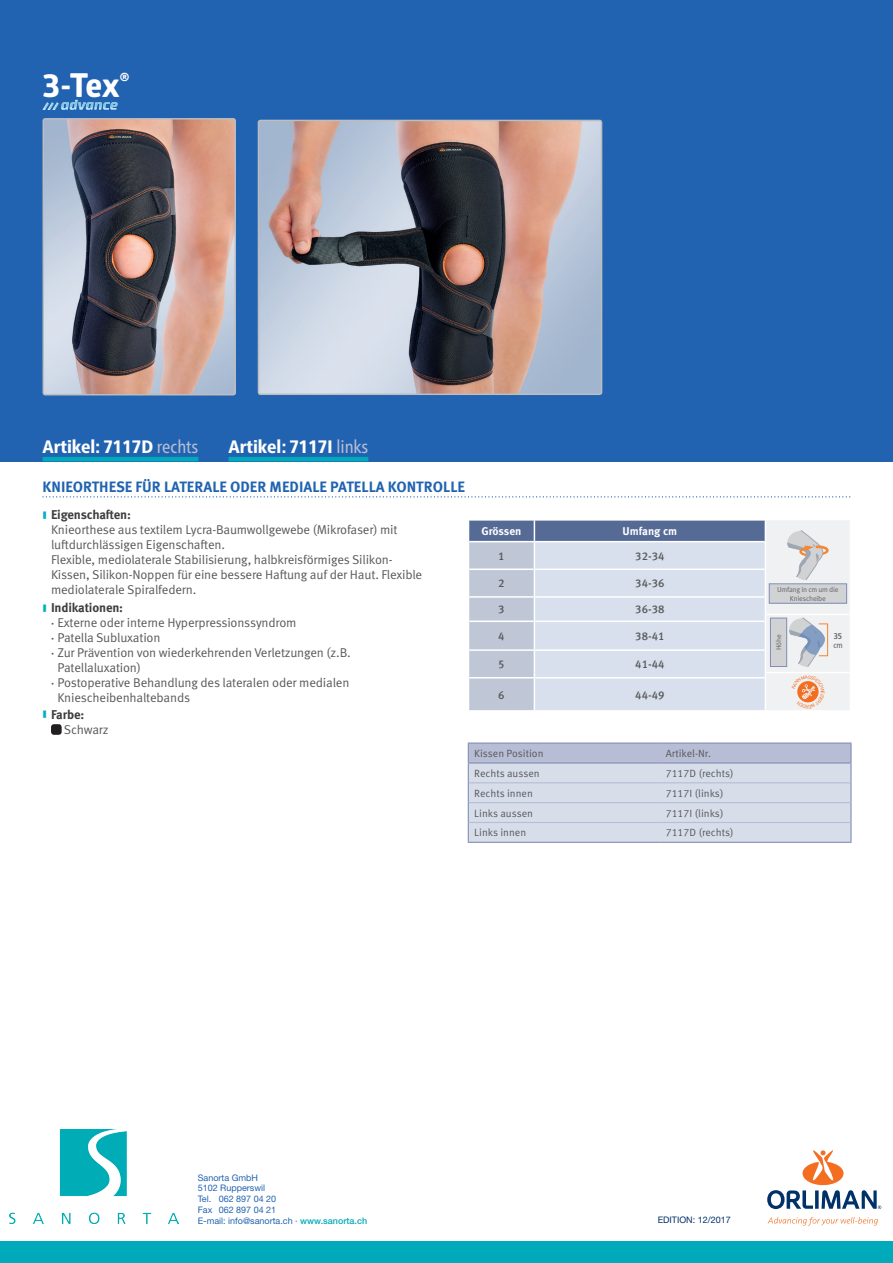
<style>
.page{position:relative;width:893px;height:1263px;background:#fff}
.page>*{position:absolute;margin:0;border:0;box-sizing:border-box;transform-origin:0 0}
.t1{font:700 33px "Globerx";color:#fff}
.t2{font:800 condensed 18px "Frutiger Neue LTW1 G";color:#fff}
.t3{font:700 15px "Meta Pro";color:#2163b0}
.t4{font:12.75px/15px "Meta Pro Norm";letter-spacing:-.015em;color:#57585a}
.t5{font:700 12.75px "Meta Pro";letter-spacing:-.015em;color:#3e3e3f}
.t6{font:500 11.25px "Meta Pro";color:#57585a}
.t7{font:700 11.25px "Meta Pro";color:#fff}
.t8{font:10.5px "Meta Pro Norm";color:#57585a}
.t9{font:9px/10.8px "Helvetica Neue LT Std";color:#2163b0}
.t10{font:9px "Helvetica Neue LT Std";color:#003168}
.t11{font:700 condensed 8.25px "Frutiger Neue LTW1 G";color:#636366}
.t12{font:condensed 8.25px "Frutiger Neue LTW1 G";color:#636366}
.t13{font:7.2px/9px "Meta Pro Norm";letter-spacing:-.03em;color:#636366;text-align:center}
.s1{font-weight:400;color:#b7bdd4}
.s2{font-weight:500;color:#0ab}
</style>
<div class="page">
<div style="left:0;top:0;width:893px;height:461px;background:#2163b0"></div>
<div style="left:0;top:1242px;width:893px;height:21px;background:#0ab"></div>
<img style="left:10px;top:1129px;width:168px;height:95px">
<svg style="left:768px;top:1217px;width:110px;height:8px"></svg>
<svg style="left:767px;top:1150px;width:114px;height:59px"></svg>
<svg style="left:43px;top:496px;width:807px;height:1px"></svg>
<div style="left:51px;top:724px;width:11px;height:11px;background:#231f20;border-radius:3px"></div>
<hr style="left:43px;top:457px;width:155px;height:4px;background:#0ab">
<img style="left:43px;top:121px;width:190px;height:274px">
<div style="left:43px;top:118px;width:193px;height:277px;border:2px solid #bcbdc0;border-radius:2px"></div>
<img style="left:258px;top:120px;width:344px;height:272px">
<div style="left:258px;top:120px;width:344px;height:275px;border:2px solid #bcbdc0;border-radius:2px"></div>
<hr style="left:468px;top:742px;width:192px;height:2px;background:#818fb3">
<hr style="left:660px;top:742px;width:192px;height:2px;background:#818fb3">
<svg style="left:468px;top:743px;width:384px;height:99px;background:#ced4e3"></svg>
<hr style="left:469px;top:822px;width:191px;height:1px;background:#b7bdd4">
<hr style="left:468px;top:842px;width:192px;height:1px;background:#818fb3">
<hr style="left:660px;top:822px;width:190px;height:1px;background:#b7bdd4">
<hr style="left:850px;top:822px;width:2px;height:20px;background:#818fb3">
<hr style="left:660px;top:842px;width:192px;height:1px;background:#818fb3">
<hr style="left:229px;top:457px;width:139px;height:4px;background:#0ab">
<svg style="left:42px;top:100px;width:76px;height:10px"></svg>
<svg style="left:468px;top:519px;width:382px;height:191px"></svg>
<h1 class="t1" style="left:43px;top:61px;width:89px">3-Tex<sup>®</sup></h1>
<h2 class="t2" style="left:43px;top:436px;width:157px">Artikel: 7117D <span class="s1">rechts</span></h2>
<h2 class="t2" style="left:229px;top:436px;width:141px">Artikel: 7117I <span class="s1">links</span></h2>
<p class="t3" style="left:43px;top:475px;width:424px">KNIEORTHESE FÜR LATERALE ODER MEDIALE PATELLA KONTROLLE</p>
<p class="t5" style="left:43px;top:505px;width:90px"><sup>▍</sup> Eigenschaften:</p>
<p class="t4" style="left:51px;top:521px;width:373px">Knieorthese aus textilem Lycra-Baumwollgewebe (Mikrofaser) mit luftdurchlässigen Eigenschaften.<br>Flexible, mediolaterale Stabilisierung, halbkreisförmiges Silikon-Kissen, Silikon-Noppen für eine bessere Haftung auf der Haut. Flexible mediolaterale Spiralfedern.</p>
<p class="t5" style="left:43px;top:598px;width:82px"><sup>▍</sup> Indikationen:</p>
<p class="t4" style="left:50px;top:615px;width:248px">▪ Externe oder interne Hyperpressionssyndrom</p>
<p class="t4" style="left:50px;top:630px;width:112px">▪ Patella Subluxation</p>
<p class="t4" style="left:57px;top:645px;width:295px;text-indent:-8px">▪ Zur Prävention von wiederkehrenden Verletzungen (z.B.<br>Patellaluxation)</p>
<p class="t4" style="left:57px;top:675px;width:294px;text-indent:-8px">▪ Postoperative Behandlung des lateralen oder medialen<br>Kniescheibenhaltebands</p>
<p class="t5" style="left:43px;top:704px;width:43px"><sup>▍</sup> Farbe:</p>
<p class="t4" style="left:64px;top:721px;width:46px">Schwarz</p>
<p class="t7" style="left:481px;top:522px;width:42px">Grössen</p>
<p class="t7" style="left:622px;top:522px;width:56px">Umfang cm</p>
<p class="t6" style="left:498px;top:547px;width:8px">1</p>
<p class="t6" style="left:635px;top:547px;width:31px">32-34</p>
<p class="t6" style="left:498px;top:575px;width:8px">2</p>
<p class="t6" style="left:635px;top:575px;width:31px">34-36</p>
<p class="t6" style="left:498px;top:601px;width:8px">3</p>
<p class="t6" style="left:635px;top:601px;width:31px">36-38</p>
<p class="t6" style="left:498px;top:627px;width:8px">4</p>
<p class="t6" style="left:635px;top:627px;width:31px">38-41</p>
<p class="t6" style="left:498px;top:655px;width:8px">5</p>
<p class="t6" style="left:635px;top:655px;width:31px">41-44</p>
<p class="t6" style="left:498px;top:686px;width:8px">6</p>
<p class="t6" style="left:635px;top:686px;width:31px">44-49</p>
<p class="t8" style="left:474px;top:745px;width:71px">Kissen Position</p>
<p class="t8" style="left:666px;top:745px;width:47px">Artikel-Nr.</p>
<p class="t8" style="left:474px;top:765px;width:67px">Rechts aussen</p>
<p class="t8" style="left:666px;top:765px;width:69px">7117D (rechts)</p>
<p class="t8" style="left:474px;top:785px;width:60px">Rechts innen</p>
<p class="t8" style="left:666px;top:785px;width:59px">7117I (links)</p>
<p class="t8" style="left:474px;top:805px;width:60px">Links aussen</p>
<p class="t8" style="left:666px;top:805px;width:59px">7117I (links)</p>
<p class="t8" style="left:474px;top:825px;width:53px">Links innen</p>
<p class="t8" style="left:666px;top:825px;width:69px">7117D (rechts)</p>
<p class="t13" style="left:777px;top:584px;width:63px">Umfang in cm um die<br>Kniescheibe</p>
<p class="t13" style="left:774px;top:650px;width:17px;rotate:-90deg">Höhe</p>
<p class="t11" style="left:834px;top:631px;width:10px">35</p>
<p class="t12" style="left:833px;top:640px;width:11px">cm</p>
<p class="t9" style="left:198px;top:1172px;width:171px">Sanorta GmbH<br>5102 Rupperswil<br>Tel. 062 897 04 20<br>Fax 062 897 04 21<br>E-mail: info@sanorta.ch · <span class="s2">www.sanorta.ch</span></p>
<p class="t10" style="left:658px;top:1215px;width:75px">EDITION: 12/2017</p>
</div>
